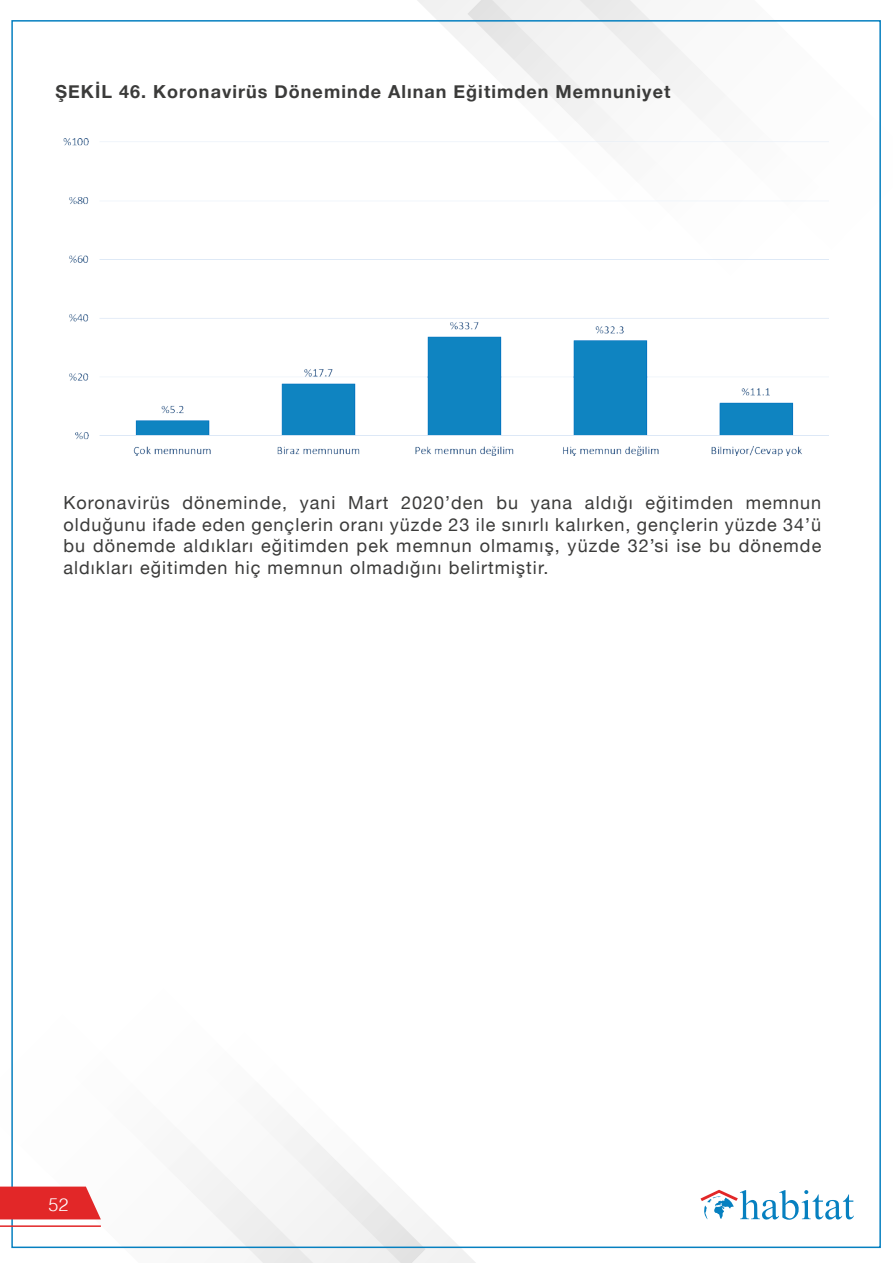
<style>
.page{position:relative;width:893px;height:1263px;background:#fff}
.page>*{position:absolute;margin:0;border:0;box-sizing:border-box;transform-origin:0 0}
.t1{font:18px/21.6px "Helvetica Neue";letter-spacing:.055em;color:#3b3b3a;text-align:justify}
.t2{font:700 18px "Helvetica Neue";letter-spacing:.055em;color:#3b3b3a}
.t3{font:300 18px "Helvetica";color:#fff}
</style>
<div class="page">
<svg style="left:417px;top:0;width:47px;height:46px"></svg>
<svg style="left:464px;top:0;width:244px;height:137px"></svg>
<svg style="left:429px;top:1217px;width:66px;height:46px"></svg>
<svg style="left:0;top:1127px;width:429px;height:136px"></svg>
<svg style="left:0;top:1186px;width:101px;height:33px;background:#e43a3b"></svg>
<hr style="left:0;top:1225px;width:101px;height:2px;background:#e22728">
<img style="left:63px;top:139px;width:766px;height:317px">
<svg style="left:700px;top:1190px;width:154px;height:30px"></svg>
<p class="t2" style="left:56px;top:77px;width:616px">ŞEKİL 46. Koronavirüs Döneminde Alınan Eğitimden Memnuniyet</p>
<p class="t1" style="left:63px;top:493px;width:759px">Koronavirüs döneminde, yani Mart 2020’den bu yana aldığı eğitimden memnun olduğunu ifade eden gençlerin oranı yüzde 23 ile sınırlı kalırken, gençlerin yüzde 34’ü bu dönemde aldıkları eğitimden pek memnun olmamış, yüzde 32’si ise bu dönemde aldıkları eğitimden hiç memnun olmadığını belirtmiştir.</p>
<p class="t3" style="left:49px;top:1190px;width:22px">52</p>
</div>
